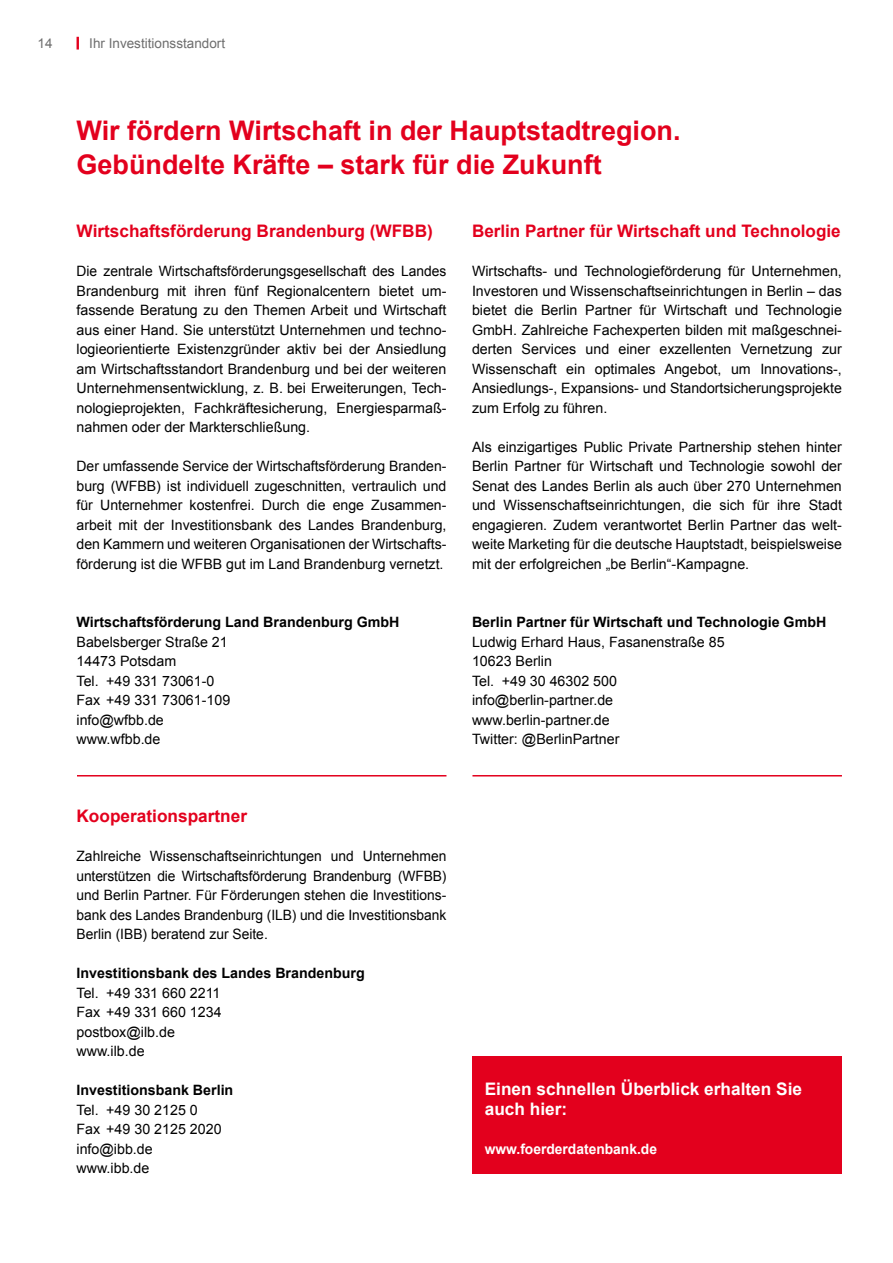
<style>
.page{position:relative;width:893px;height:1263px;background:#fff}
.page>*{position:absolute;margin:0;border:0;box-sizing:border-box;transform-origin:0 0}
.t1{font:700 27px/33.8px "Arial";color:#e3001d}
.t2{font:700 17.25px "Arial";color:#e3001d}
.t3{font:700 17.25px/19.5px "Arial";color:#fff}
.t4{font:14.25px/19.5px "Arial";color:#000;text-align:justify}
.t5{font:700 14.25px "Arial";color:#000}
.t6{font:700 14.25px "Arial";color:#fff}
.t7{font:13.5px "Arial";color:#6e6e6e}
</style>
<div class="page">
<svg style="left:77px;top:37px;width:2px;height:13px"></svg>
<hr style="left:77px;top:775px;width:369px;height:1px;background:#e3001d">
<hr style="left:472px;top:775px;width:370px;height:1px;background:#e3001d">
<div style="left:472px;top:1056px;width:370px;height:117px;background:#e3001d"></div>
<p class="t7" style="left:38px;top:35px;width:17px">14</p>
<p class="t7" style="left:89px;top:35px;width:137px">Ihr Investitionsstandort</p>
<h1 class="t1" style="left:77px;top:114px;width:606px">Wir fördern Wirtschaft in der Hauptstadtregion.<br>Gebündelte Kräfte – stark für die Zukunft</h1>
<p class="t2" style="left:77px;top:220px;width:358px">Wirtschaftsförderung Brandenburg (WFBB)</p>
<p class="t4" style="left:77px;top:262px;width:371px">Die zentrale Wirtschaftsförderungsgesellschaft des Landes Brandenburg mit ihren fünf Regionalcentern bietet um&shy;fassende Beratung zu den Themen Arbeit und Wirtschaft aus einer Hand. Sie unterstützt Unternehmen und techno&shy;logieorientierte Existenzgründer aktiv bei der Ansiedlung am Wirtschaftsstandort Brandenburg und bei der weiteren Unternehmensentwicklung, z. B. bei Erweiterungen, Tech&shy;nologieprojekten, Fachkräftesicherung, Energiesparmaß&shy;nahmen oder der Markterschließung.</p>
<p class="t4" style="left:77px;top:457px;width:371px">Der umfassende Service der Wirtschaftsförderung Branden&shy;burg (WFBB) ist individuell zugeschnitten, vertraulich und für Unternehmer kostenfrei. Durch die enge Zusammen&shy;arbeit mit der Investitionsbank des Landes Brandenburg, den Kammern und weiteren Organisationen der Wirtschafts&shy;förderung ist die WFBB gut im Land Brandenburg vernetzt.</p>
<p class="t5" style="left:77px;top:613px;width:324px">Wirtschaftsförderung Land Brandenburg GmbH</p>
<p class="t4" style="left:77px;top:632px;width:155px;text-align:left">Babelsberger Straße 21<br>14473 Potsdam<br>Tel. +49 331 73061-0<br>Fax +49 331 73061-109 info@wfbb.de www.wfbb.de</p>
<p class="t2" style="left:77px;top:805px;width:172px">Kooperationspartner</p>
<p class="t4" style="left:77px;top:847px;width:371px">Zahlreiche Wissenschaftseinrichtungen und Unternehmen unterstützen die Wirtschaftsförderung Brandenburg (WFBB) und Berlin Partner. Für Förderungen stehen die Investitions&shy;bank des Landes Brandenburg (ILB) und die Investitionsbank Berlin (IBB) beratend zur Seite.</p>
<p class="t5" style="left:77px;top:964px;width:290px">Investitionsbank des Landes Brandenburg</p>
<p class="t4" style="left:77px;top:983px;width:147px;text-align:left">Tel. +49 331 660 2211<br>Fax +49 331 660 1234 postbox@ilb.de www.ilb.de</p>
<p class="t5" style="left:77px;top:1081px;width:158px">Investitionsbank Berlin</p>
<p class="t4" style="left:77px;top:1100px;width:147px;text-align:left">Tel. +49 30 2125 0<br>Fax +49 30 2125 2020 info@ibb.de www.ibb.de</p>
<p class="t2" style="left:472px;top:220px;width:370px">Berlin Partner für Wirtschaft und Technologie</p>
<p class="t4" style="left:472px;top:262px;width:371px">Wirtschafts- und Technologieförderung für Unternehmen, Investoren und Wissenschaftseinrichtungen in Berlin – das bietet die Berlin Partner für Wirtschaft und Technologie GmbH. Zahlreiche Fachexperten bilden mit maßgeschnei&shy;derten Services und einer exzellenten Vernetzung zur Wissenschaft ein optimales Angebot, um Innovations-, Ansiedlungs-, Expansions- und Standortsicherungsprojekte zum Erfolg zu führen.</p>
<p class="t4" style="left:472px;top:437px;width:371px">Als einzigartiges Public Private Partnership stehen hinter Berlin Partner für Wirtschaft und Technologie sowohl der Senat des Landes Berlin als auch über 270 Unternehmen und Wissenschaftseinrichtungen, die sich für ihre Stadt engagieren. Zudem verantwortet Berlin Partner das welt&shy;weite Marketing für die deutsche Hauptstadt, beispielsweise mit der erfolgreichen „be Berlin“-Kampagne.</p>
<p class="t5" style="left:472px;top:613px;width:356px">Berlin Partner für Wirtschaft und Technologie GmbH</p>
<p class="t4" style="left:472px;top:632px;width:254px;text-align:left">Ludwig Erhard Haus, Fasanenstraße 85<br>10623 Berlin<br>Tel. +49 30 46302 500 info@berlin-partner.de www.berlin-partner.de<br>Twitter: @BerlinPartner</p>
<p class="t3" style="left:485px;top:1080px;width:319px">Einen schnellen Überblick erhalten Sie auch hier:</p>
<p class="t6" style="left:485px;top:1139px;width:174px">www.foerderdatenbank.de</p>
</div>
